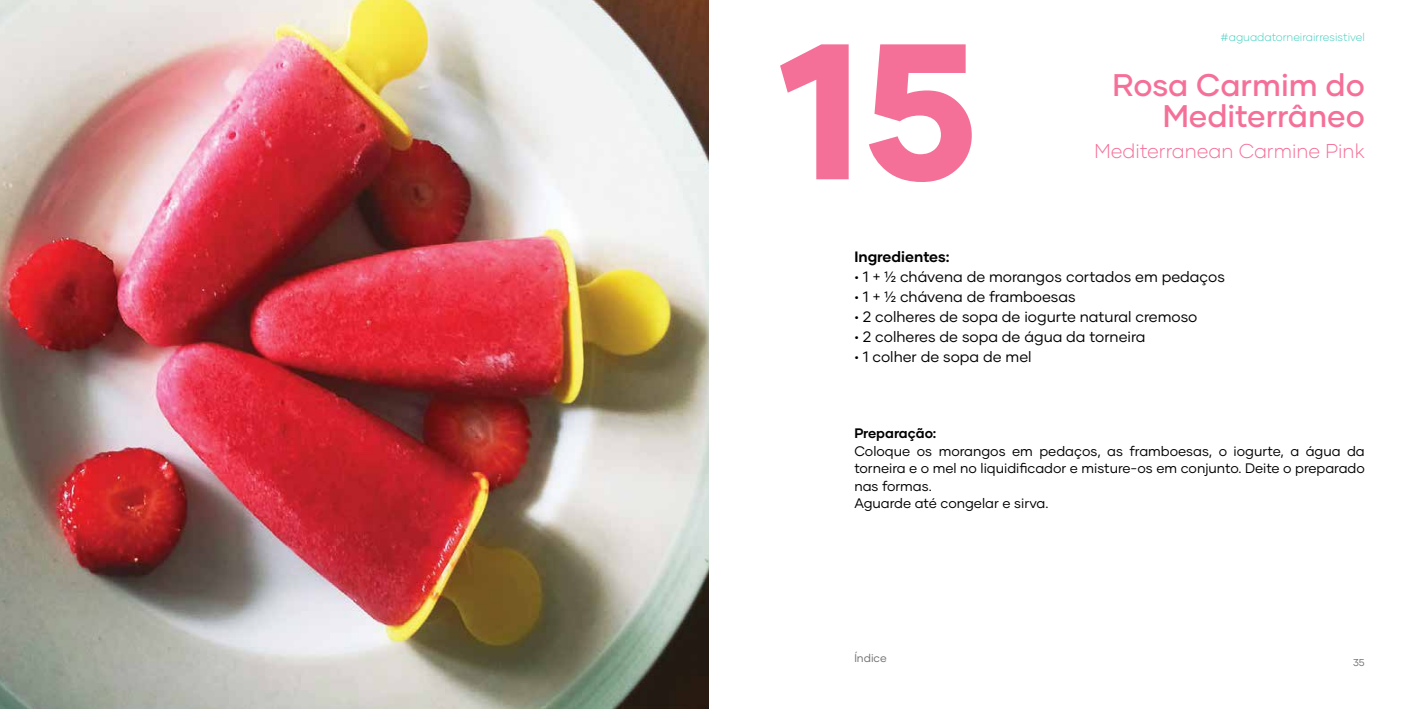
<style>
.page{position:relative;width:1418px;height:709px;background:#fff}
.page>*{position:absolute;margin:0;border:0;box-sizing:border-box;transform-origin:0 0}
.t1{font:800 192.62px "Gilmer";color:#f57099}
.t2{font:500 31.25px/31.2px "Gilmer";color:#f57099;text-align:right}
.t3{font:300 20px "Gilmer";color:#f57099}
.t4{font:15px "Gilmer";color:#000}
.t5{font:700 15px "Gilmer";color:#000}
.t6{font:13.75px/17.5px "Gilmer";color:#000}
.t7{font:700 13.75px "Gilmer";color:#000}
.t8{font:300 11.25px "Gilmer";color:#40cfbd}
.t9{font:11.25px "Gilmer";color:#706f6f}
.t10{font:10px "Gilmer";color:#706f6f}
</style>
<div class="page">
<img style="left:0;top:0;width:709px;height:709px">
<h1 class="t1" style="left:777px;top:-10px;width:203px">15</h1>
<p class="t8" style="left:1220px;top:30px;width:146px">#aguadatorneirairresistivel</p>
<h2 class="t2" style="left:1112px;top:69px;width:254px">Rosa Carmim do<br>Mediterrâneo</h2>
<h3 class="t3" style="left:1094px;top:139px;width:272px">Mediterranean Carmine Pink</h3>
<p class="t5" style="left:854px;top:247px;width:97px">Ingredientes:</p>
<p class="t4" style="left:854px;top:267px;width:372px">• 1 + ½ chávena de morangos cortados em pedaços</p>
<p class="t4" style="left:854px;top:287px;width:223px">• 1 + ½ chávena de framboesas</p>
<p class="t4" style="left:854px;top:307px;width:344px">• 2 colheres de sopa de iogurte natural cremoso</p>
<p class="t4" style="left:854px;top:327px;width:293px">• 2 colheres de sopa de água da torneira</p>
<p class="t4" style="left:854px;top:347px;width:179px">• 1 colher de sopa de mel</p>
<p class="t7" style="left:854px;top:425px;width:84px">Preparação:</p>
<p class="t6" style="left:854px;top:442px;width:512px">Coloque os morangos em pedaços, as framboesas, o iogurte, a água da torneira e o mel no liquidificador e misture-os em conjunto. Deite o preparado nas formas.<br>Aguarde até congelar e sirva.</p>
<p class="t9" style="left:854px;top:651px;width:34px">Índice</p>
<p class="t10" style="left:1353px;top:656px;width:13px">35</p>
</div>
